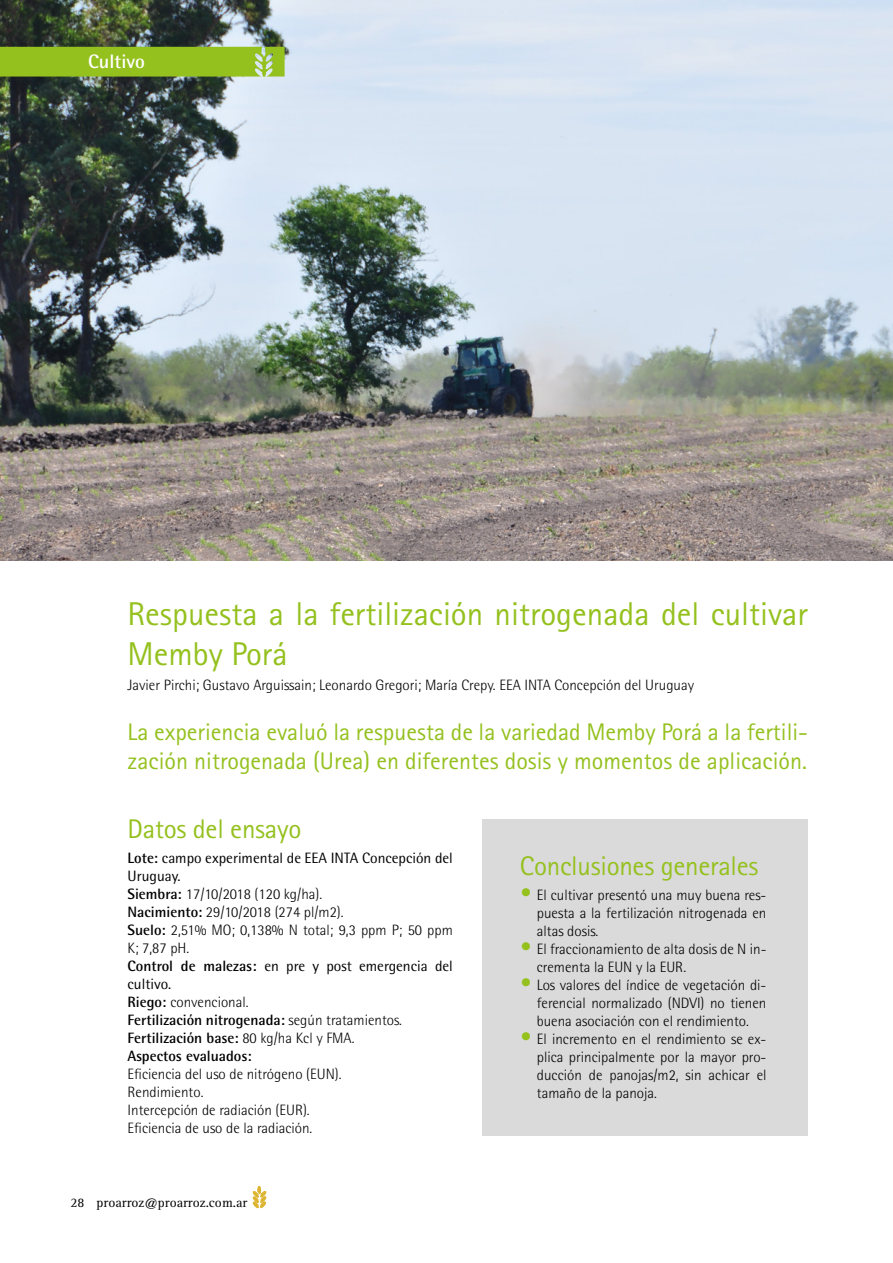
<style>
.page{position:relative;width:893px;height:1263px;background:#fff}
.page>*{position:absolute;margin:0;border:0;box-sizing:border-box;transform-origin:0 0}
.t1{font:33px/39.6px "Rotis Sans Serif";color:#95c11f}
.t2{font:27px "Rotis Sans Serif";letter-spacing:-.01em;color:#95c11f}
.t3{font:24px/28.8px "Rotis Sans Serif";color:#95c11f}
.t4{font:700 19.5px "Rotis Semi Sans Std";color:#fff}
.t5{font:300 15px/18px "Rotis Semi Sans Std";color:#000}
.t6{font:13.5px "Rotis Serif Std";color:#000}
.s1{font-weight:700}
.s2{font-weight:400}
.s3{font-weight:800;font-size:22.5px;color:#95c11f}
</style>
<div class="page">
<img style="left:0;top:0;width:893px;height:560px">
<svg style="left:253px;top:1186px;width:13px;height:22px"></svg>
<svg style="left:0;top:47px;width:285px;height:30px;background:#95c025"></svg>
<div style="left:483px;top:819px;width:325px;height:317px;background:#dadada"></div>
<h3 class="t4" style="left:88px;top:50px;width:58px">Cultivo</h3>
<h1 class="t1" style="left:128px;top:594px;width:682px">Respuesta a la fertilización nitrogenada del cultivar<br>Memby Porá</h1>
<p class="t5" style="left:128px;top:676px;width:568px">Javier Pirchi; Gustavo Arguissain; Leonardo Gregori; María Crepy. EEA INTA Concepción del Uruguay</p>
<h3 class="t3" style="left:128px;top:717px;width:682px">La experiencia evaluó la respuesta de la variedad Memby Porá a la fertili&shy;zación nitrogenada (Urea) en diferentes dosis y momentos de aplicación.</h3>
<h2 class="t2" style="left:128px;top:812px;width:175px">Datos del ensayo</h2>
<p class="t5" style="left:128px;top:849px;width:327px"><span class="s1">Lote:</span> <span class="s2">campo experimental de EEA INTA Concepción del<br>Uruguay.<br></span><span class="s1">Siembra:</span> 17/10/2018 (120 kg/ha).<br><span class="s1">Nacimiento:</span> 29/10/2018 (274 pl/m2).<br><span class="s1">Suelo:</span> 2,51% MO; 0,138% N total; 9,3 ppm P; 50 ppm<br>K; 7,87 pH.<br><span class="s1">Control de malezas:</span> <span class="s2">en pre y post emergencia del cultivo.<br></span><span class="s1">Riego:</span> convencional.<br><span class="s1">Fertilización nitrogenada:</span> según tratamientos.<br><span class="s1">Fertilización base:</span> 80 kg/ha Kcl y FMA.<br><span class="s1">Aspectos evaluados:</span></p>
<p class="t5" style="left:128px;top:1065px;width:215px">Eficiencia del uso de nitrógeno (EUN).<br>Rendimiento.<br>Intercepción de radiación (EUR).<br>Eficiencia de uso de la radiación.</p>
<p class="t6" style="left:71px;top:1195px;width:178px">28 proarroz@proarroz.com.ar</p>
<h2 class="t2" style="left:520px;top:850px;width:240px">Conclusiones generales</h2>
<p class="t5" style="left:537px;top:886px;width:231px;text-align:justify;text-indent:-17px"><span class="s3">•</span> El cultivar presentó una muy buena res&shy;puesta a la fertilización nitrogenada en altas dosis.</p>
<p class="t5" style="left:537px;top:940px;width:231px;text-indent:-17px"><span class="s3">•</span> El fraccionamiento de alta dosis de N in&shy;crementa la EUN y la EUR.</p>
<p class="t5" style="left:537px;top:976px;width:231px;text-align:justify;text-indent:-17px"><span class="s3">•</span> Los valores del índice de vegetación di&shy;ferencial normalizado (NDVI) no tienen buena asociación con el rendimiento.</p>
<p class="t5" style="left:537px;top:1030px;width:231px;text-align:justify;text-indent:-17px"><span class="s3">•</span> El incremento en el rendimiento se ex&shy;plica principalmente por la mayor pro&shy;ducción de panojas/m2, sin achicar el tamaño de la panoja.</p>
</div>
